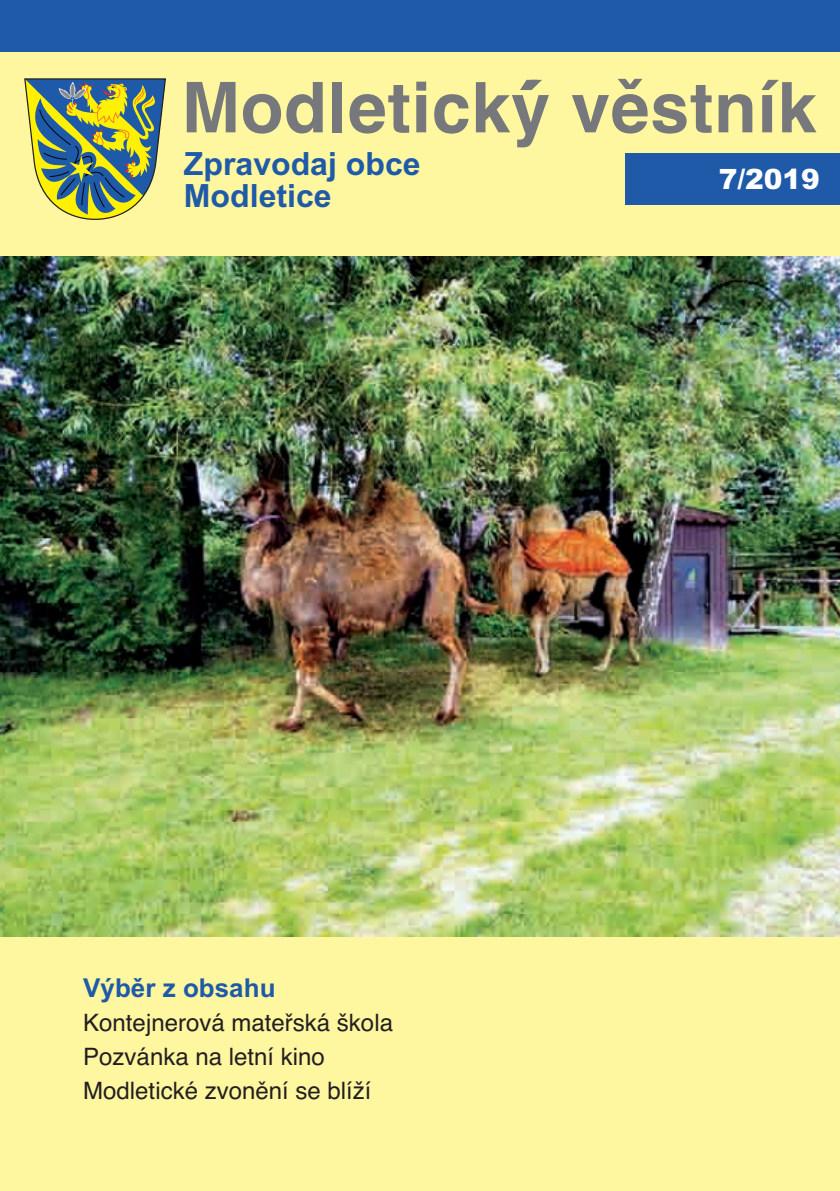
<style>
.page{position:relative;width:840px;height:1191px;background:#fff}
.page>*{position:absolute;margin:0;border:0;box-sizing:border-box;transform-origin:0 0}
.t1{font:700 70px "Helvetica";letter-spacing:.01em;color:#76787b}
.t2{font:700 32px/32px "Arial";color:#1f5aa9}
.t3{font:900 28px "Arial";color:#fff}
.t4{font:700 26px "Arial";color:#1f5aa9}
.t5{font:24px/34px "Helvetica";color:#231f20}
</style>
<div class="page">
<div style="left:0;top:0;width:839px;height:1191px;background:#fff79f"></div>
<div style="left:0;top:0;width:839px;height:51px;background:#1f5aa9"></div>
<svg style="left:24px;top:78px;width:142px;height:142px"></svg>
<div style="left:625px;top:153px;width:214px;height:51px;background:#1f5aa9"></div>
<img style="left:0;top:256px;width:839px;height:681px">
<h1 class="t1" style="left:181px;top:82px;width:636px">Modletický́věstník</h1>
<h2 class="t2" style="left:184px;top:147px;width:238px">Zpravodaj obce<br>Modletice</h2>
<p class="t3" style="left:718px;top:163px;width:103px">7/2019</p>
<p class="t4" style="left:83px;top:972px;width:194px">Výběr z obsahu</p>
<p class="t5" style="left:83px;top:1007px;width:311px">Kontejnerová mateřská škola<br>Pozvánka na letní kino<br>Modletické zvonění se blíží</p>
</div>
